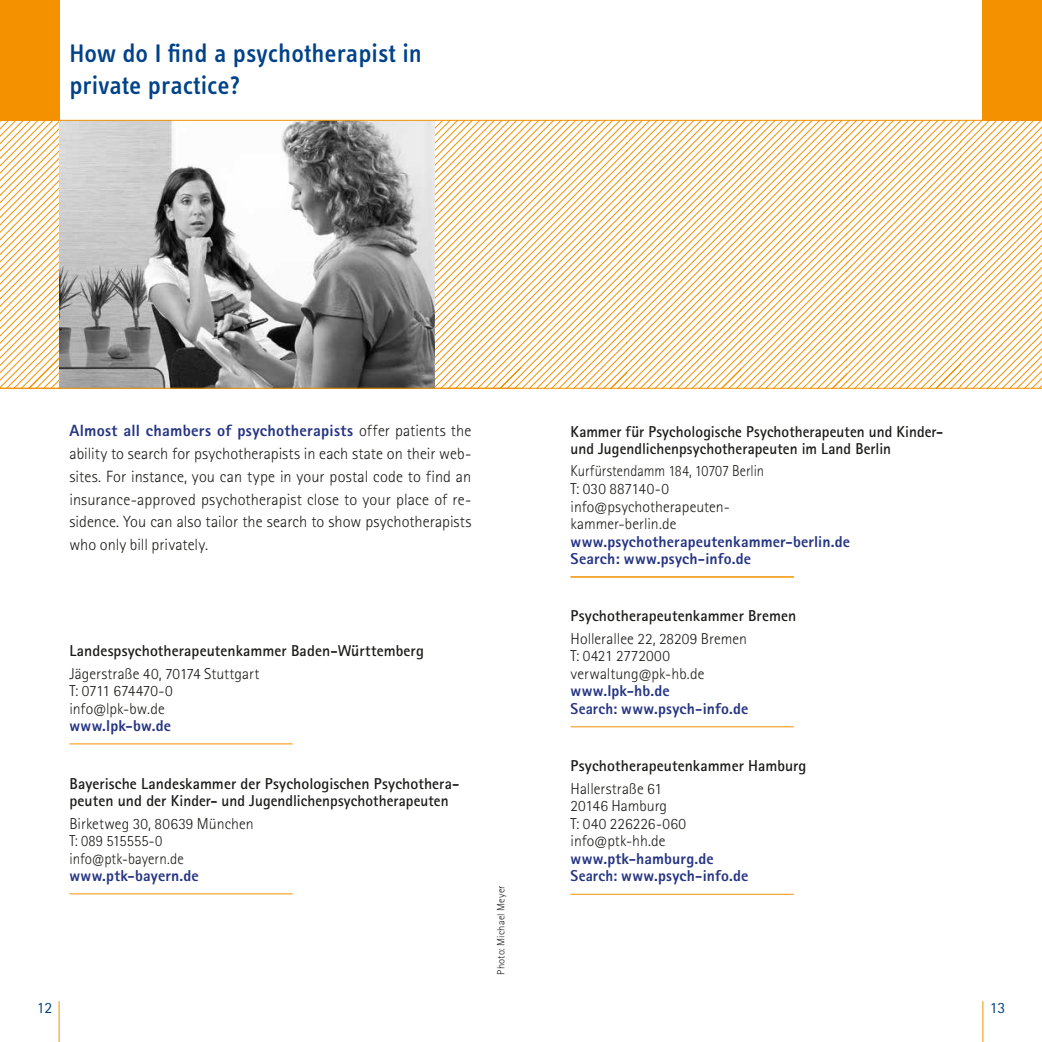
<style>
.page{position:relative;width:1042px;height:1042px;background:#fff}
.page>*{position:absolute;margin:0;border:0;box-sizing:border-box;transform-origin:0 0}
.t1{font:500 26.25px/31.5px "Info Text";color:#004288}
.t2{font:300 16.28px/22.8px "Rotis Sans Serif Std";letter-spacing:.005em;color:#1a1a18;text-align:justify}
.t3{font:700 15.75px/17.5px "Rotis Sans Serif Std";letter-spacing:.005em;color:#1a1a18}
.t4{font:300 15.75px/17.5px "Rotis Sans Serif Std";letter-spacing:.005em;color:#1a1a18}
.t5{font:800 15.75px/17.5px "Rotis Sans Serif Std";letter-spacing:.01em;color:#253483}
.t6{font:300 15.75px/17.5px "Rotis Sans Serif Std";letter-spacing:.005em;color:#1a1a18;scale:.92 1}
.t7{font:15.75px "Rotis Sans Serif Std";color:#004288}
.t8{font:300 10.5px "Rotis Sans Serif Std";letter-spacing:.02em;color:#1a1a18}
.s1{font-weight:800;color:#253483}
</style>
<div class="page">
<div style="left:0;top:0;width:60px;height:120px;background:#f39100"></div>
<div style="left:982px;top:0;width:60px;height:120px;background:#f39100"></div>
<hr style="left:982px;top:1001px;width:1px;height:41px;background:#f39100">
<hr style="left:59px;top:1001px;width:1px;height:41px;background:#f39100">
<svg style="left:435px;top:121px;width:86px;height:267px"></svg>
<svg style="left:521px;top:121px;width:521px;height:267px"></svg>
<svg style="left:0;top:121px;width:60px;height:267px"></svg>
<hr style="left:0;top:388px;width:1042px;height:1px;background:#f39100">
<hr style="left:69px;top:743px;width:224px;height:1px;background:#f39100">
<hr style="left:69px;top:893px;width:224px;height:1px;background:#f39100">
<hr style="left:570px;top:726px;width:224px;height:1px;background:#f39100">
<hr style="left:570px;top:894px;width:224px;height:1px;background:#f39100">
<img style="left:60px;top:121px;width:375px;height:267px">
<hr style="left:0;top:120px;width:1042px;height:1px;background:#f39100">
<hr style="left:570px;top:576px;width:224px;height:1px;background:#f39100">
<h1 class="t1" style="left:69px;top:38px;width:354px">How do I find a psychotherapist in private practice?</h1>
<p class="t2" style="left:69px;top:420px;width:403px"><span class="s1">Almost all chambers of psychotherapists</span> offer patients the ability to search for psychotherapists in each state on their web&shy;sites. For instance, you can type in your postal code to find an insurance-approved psychotherapist close to your place of re&shy;sidence. You can also tailor the search to show psychotherapists who only bill privately.</p>
<p class="t3" style="left:69px;top:642px;width:356px">Landespsychotherapeutenkammer Baden-Württemberg</p>
<p class="t4" style="left:69px;top:665px;width:192px">Jägerstraße 40, 70174 Stuttgart<br>T: 0711 674470-0 info@lpk-bw.de</p>
<p class="t5" style="left:69px;top:717px;width:103px">www.lpk-bw.de</p>
<p class="t3" style="left:69px;top:774px;width:392px">Bayerische Landeskammer der Psychologischen Psychothera&shy;peuten und der Kinder- und Jugendlichenpsychotherapeuten</p>
<p class="t4" style="left:69px;top:815px;width:186px">Birketweg 30, 80639 München<br>T: 089 515555-0 info@ptk-bayern.de</p>
<p class="t5" style="left:69px;top:867px;width:131px">www.ptk-bayern.de</p>
<p class="t8" style="left:495px;top:975px;width:91px;rotate:-90deg">Photo: Michael Meyer</p>
<p class="t3" style="left:570px;top:422px;width:374px">Kammer für Psychologische Psychotherapeuten und Kinder&shy;und Jugendlichenpsychotherapeuten im Land Berlin</p>
<p class="t6" style="left:570px;top:463px;width:212px">Kurfürstendamm 184, 10707 Berlin<br>T: 030 887140-0 info@psychotherapeuten&shy;kammer-berlin.de</p>
<p class="t5" style="left:570px;top:532px;width:281px">www.psychotherapeutenkammer-berlin.de<br>Search: www.psych-info.de</p>
<p class="t3" style="left:570px;top:607px;width:227px">Psychotherapeutenkammer Bremen</p>
<p class="t4" style="left:570px;top:630px;width:178px">Hollerallee 22, 28209 Bremen<br>T: 0421 2772000 verwaltung@pk-hb.de</p>
<p class="t5" style="left:570px;top:682px;width:179px">www.lpk-hb.de<br>Search: www.psych-info.de</p>
<p class="t3" style="left:570px;top:757px;width:237px">Psychotherapeutenkammer Hamburg</p>
<p class="t4" style="left:570px;top:780px;width:117px">Hallerstraße 61<br>20146 Hamburg<br>T: 040 226226-060 info@ptk-hh.de</p>
<p class="t5" style="left:570px;top:849px;width:179px">www.ptk-hamburg.de<br>Search: www.psych-info.de</p>
<p class="t7" style="left:37px;top:998px;width:17px">12</p>
<p class="t7" style="left:990px;top:998px;width:17px">13</p>
</div>
